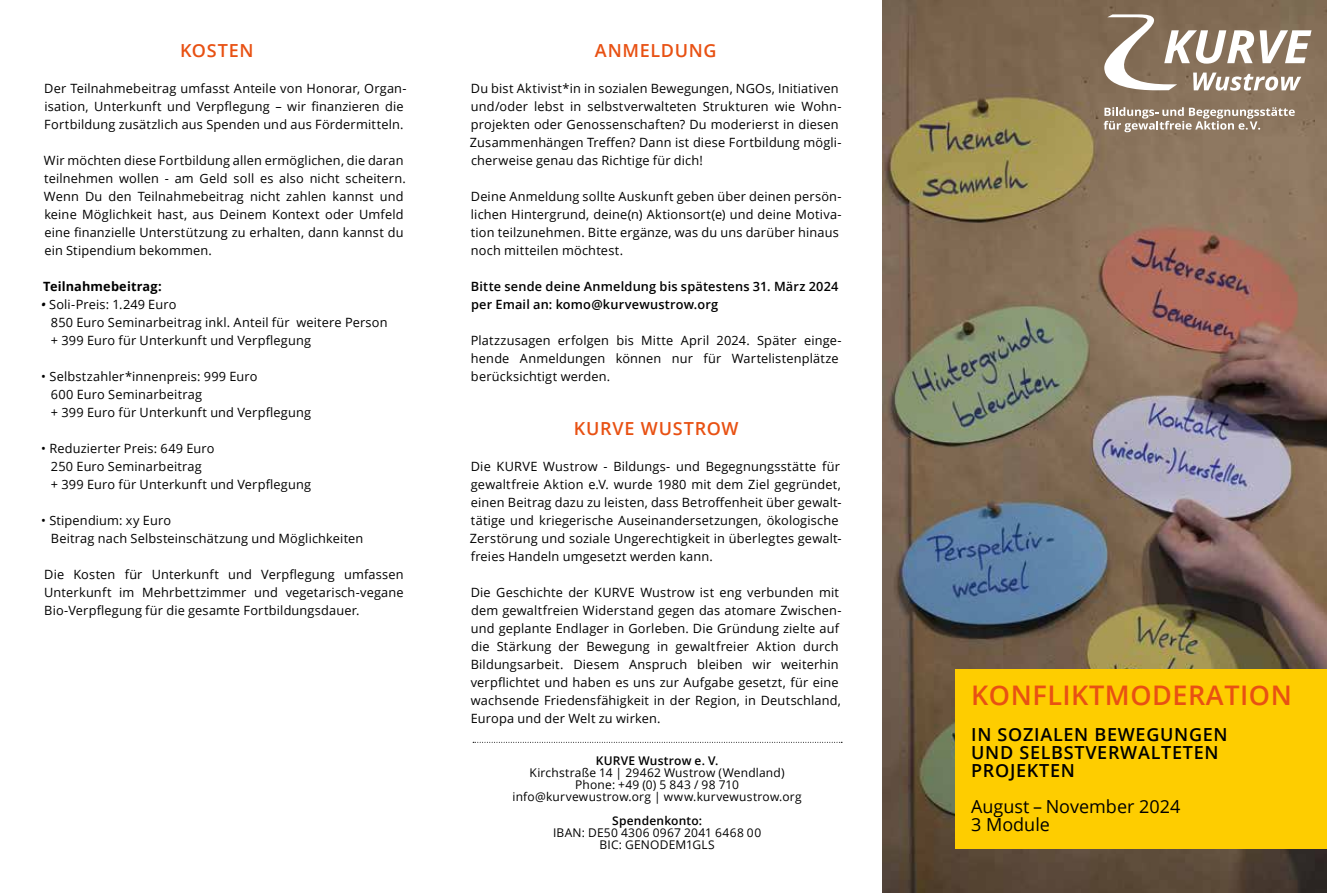
<style>
.page{position:relative;width:1327px;height:893px;background:#fff}
.page>*{position:absolute;margin:0;border:0;box-sizing:border-box;transform-origin:0 0}
.t1{font:600 27px "Open Sans";letter-spacing:.02em;color:#e85113}
.t2{font:600 18px/18px "Open Sans";letter-spacing:.04em;color:#000}
.t3{font:18px/18px "Open Sans";color:#000}
.t4{font:600 18px "Open Sans";letter-spacing:.035em;color:#e85113}
.t5{font:12.75px/18px "Open Sans";letter-spacing:.015em;color:#000}
.t6{font:600 12.75px/18px "Open Sans";letter-spacing:.015em;color:#000}
.t7{font:700 12.75px "Open Sans";letter-spacing:.01em;color:#000}
.t8{font:12px/12px "Open Sans";letter-spacing:.02em;color:#000;text-align:center}
.t9{font:600 12px "Open Sans";letter-spacing:.015em;color:#000}
.s1{font-weight:600;font-style:italic}
</style>
<div class="page">
<img style="left:883px;top:0;width:444px;height:893px">
<svg style="left:473px;top:742px;width:369px;height:1px"></svg>
<div style="left:956px;top:669px;width:371px;height:179px;background:#fecd00"></div>
<svg style="left:1104px;top:14px;width:207px;height:77px"></svg>
<svg style="left:1103px;top:107px;width:191px;height:25px;background:#a89786"></svg>
<h2 class="t4" style="left:180px;top:38px;width:75px">KOSTEN</h2>
<p class="t5" style="left:44px;top:79px;width:364px">Der Teilnahmebeitrag umfasst Anteile von Honorar, Organ&shy;isation, Unterkunft und Verpflegung – wir finanzieren die<br>Fortbildung zusätzlich aus Spenden und aus Fördermitteln.</p>
<p class="t5" style="left:44px;top:151px;width:363px">Wir möchten diese Fortbildung allen ermöglichen, die daran teilnehmen wollen - am Geld soll es also nicht scheitern.<br>Wenn Du den Teilnahmebeitrag nicht zahlen kannst und keine Möglichkeit hast, aus Deinem Kontext oder Umfeld eine finanzielle Unterstützung zu erhalten, dann kannst du ein Stipendium bekommen.</p>
<p class="t7" style="left:43px;top:278px;width:120px">Teilnahmebeitrag:</p>
<p class="t5" style="left:51px;top:295px;width:338px;text-indent:-10px"><span class="s1">•</span> Soli-Preis: 1.249 Euro<br>850 Euro Seminarbeitrag inkl. Anteil für weitere Person + 399 Euro für Unterkunft und Verpflegung</p>
<p class="t5" style="left:51px;top:367px;width:262px;text-indent:-10px">• Selbstzahler*innenpreis: 999 Euro<br>600 Euro Seminarbeitrag<br>+ 399 Euro für Unterkunft und Verpflegung</p>
<p class="t5" style="left:51px;top:439px;width:262px;text-indent:-10px">• Reduzierter Preis: 649 Euro<br>250 Euro Seminarbeitrag<br>+ 399 Euro für Unterkunft und Verpflegung</p>
<p class="t5" style="left:51px;top:511px;width:314px;text-indent:-10px">• Stipendium: xy Euro<br>Beitrag nach Selbsteinschätzung und Möglichkeiten</p>
<p class="t5" style="left:44px;top:565px;width:361px;text-align:justify">Die Kosten für Unterkunft und Verpflegung umfassen Unterkunft im Mehrbettzimmer und vegetarisch-vegane Bio-Verpflegung für die gesamte Fortbildungsdauer.</p>
<h2 class="t4" style="left:595px;top:38px;width:123px">ANMELDUNG</h2>
<p class="t5" style="left:470px;top:79px;width:373px">Du bist Aktivist*in in sozialen Bewegungen, NGOs, Initiativen und/oder lebst in selbstverwalteten Strukturen wie Wohn&shy;projekten oder Genossenschaften? Du moderierst in diesen Zusammenhängen Treffen? Dann ist diese Fortbildung mögli&shy;cherweise genau das Richtige für dich!</p>
<p class="t5" style="left:471px;top:187px;width:372px">Deine Anmeldung sollte Auskunft geben über deinen persön&shy;lichen Hintergrund, deine(n) Aktionsort(e) und deine Motiva&shy;tion teilzunehmen. Bitte ergänze, was du uns darüber hinaus noch mitteilen möchtest.</p>
<p class="t6" style="left:471px;top:277px;width:369px">Bitte sende deine Anmeldung bis spätestens 31. März 2024 per Email an: komo@kurvewustrow.org</p>
<p class="t5" style="left:471px;top:331px;width:372px">Platzzusagen erfolgen bis Mitte April 2024. Später einge&shy;hende Anmeldungen können nur für Wartelistenplätze berücksichtigt werden.</p>
<h2 class="t4" style="left:574px;top:416px;width:166px">KURVE WUSTROW</h2>
<p class="t5" style="left:470px;top:457px;width:373px">Die KURVE Wustrow - Bildungs- und Begegnungsstätte für gewaltfreie Aktion e.V. wurde 1980 mit dem Ziel gegründet, einen Beitrag dazu zu leisten, dass Betroffenheit über gewalt&shy;tätige und kriegerische Auseinandersetzungen, ökologische Zerstörung und soziale Ungerechtigkeit in überlegtes gewalt&shy;freies Handeln umgesetzt werden kann.</p>
<p class="t5" style="left:471px;top:583px;width:372px">Die Geschichte der KURVE Wustrow ist eng verbunden mit dem gewaltfreien Widerstand gegen das atomare Zwischen&shy;und geplante Endlager in Gorleben. Die Gründung zielte auf die Stärkung der Bewegung in gewaltfreier Aktion durch Bildungsarbeit. Diesem Anspruch bleiben wir weiterhin verpflichtet und haben es uns zur Aufgabe gesetzt, für eine wachsende Friedensfähigkeit in der Region, in Deutschland, Europa und der Welt zu wirken.</p>
<p class="t9" style="left:596px;top:753px;width:124px">KURVE Wustrow e. V.</p>
<p class="t8" style="left:512px;top:767px;width:291px">Kirchstraße 14 | 29462 Wustrow (Wendland)<br>Phone: +49 (0) 5 843 / 98 710 info@kurvewustrow.org | www.kurvewustrow.org</p>
<p class="t9" style="left:612px;top:813px;width:91px">Spendenkonto:</p>
<p class="t8" style="left:553px;top:827px;width:210px">IBAN: DE50 4306 0967 2041 6468 00<br>BIC: GENODEM1GLS</p>
<h1 class="t1" style="left:971px;top:677px;width:322px">KONFLIKTMODERATION</h1>
<h2 class="t2" style="left:971px;top:725px;width:258px">IN SOZIALEN BEWEGUNGEN<br>UND SELBSTVERWALTETEN<br>PROJEKTEN</h2>
<h2 class="t3" style="left:971px;top:797px;width:211px">August – November 2024<br>3 Module</h2>
<h1 class="t1" style="left:1056px;top:695px;width:72px">TITLE</h1>
<h2 class="t2" style="left:1056px;top:743px;width:87px">SUBTITLE</h2>
<h2 class="t3" style="left:1056px;top:797px;width:96px">from – until</h2>
</div>
